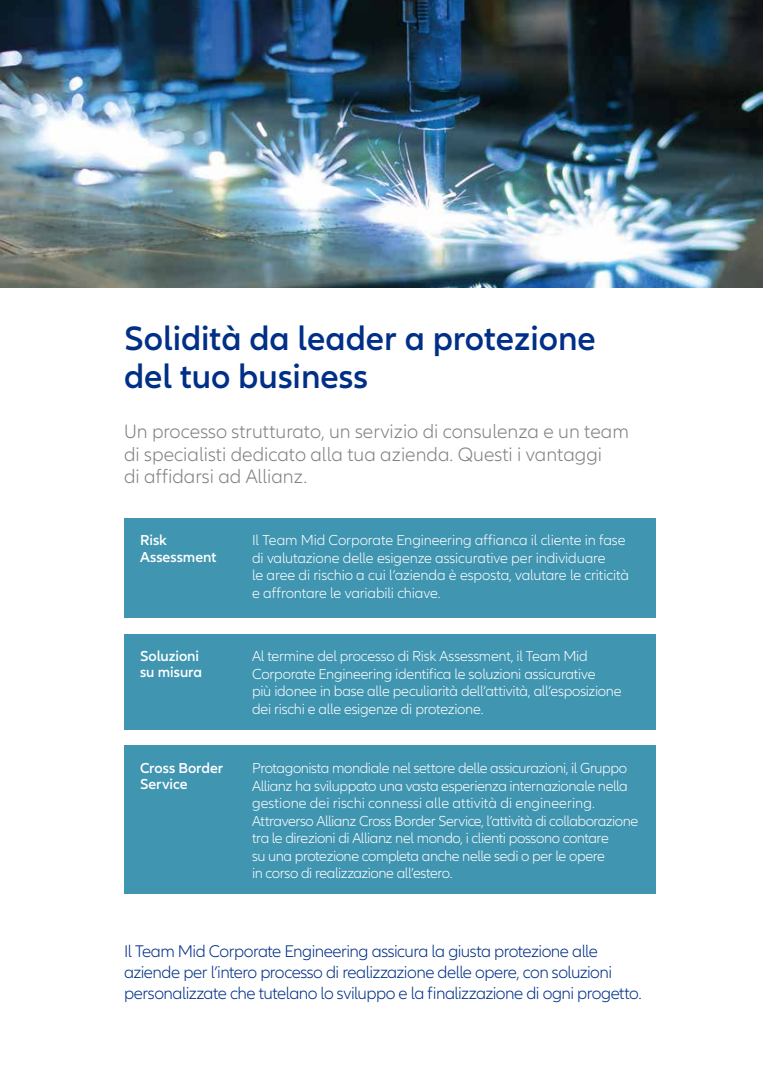
<style>
.page{position:relative;width:780px;height:1088px;background:#fff}
.page>*{position:absolute;margin:0;border:0;box-sizing:border-box;transform-origin:0 0}
.t1{font:600 35px/37.5px "Allianz Neo";color:#002f87}
.t2{font:300 20px/22.5px "Allianz Neo";color:#808080}
.t3{font:300 17.5px/21px "Allianz Neo";letter-spacing:-.03em;color:#002f87}
.t4{font:300 15px/17.5px "Allianz Neo";letter-spacing:-.02em;color:#fff}
.t5{font:600 15px/16.2px "Allianz Neo";letter-spacing:-.005em;color:#fff}
</style>
<div class="page">
<div style="left:124px;top:518px;width:532px;height:100px;background:#4095b1"></div>
<div style="left:124px;top:745px;width:532px;height:149px;background:#4095b1"></div>
<div style="left:124px;top:634px;width:532px;height:95px;background:#4095b1"></div>
<img style="left:0;top:0;width:762px;height:288px">
<h1 class="t1" style="left:124px;top:321px;width:473px">Solidità da leader a protezione del tuo business</h1>
<h2 class="t2" style="left:124px;top:421px;width:506px">Un processo strutturato, un servizio di consulenza e un team di specialisti dedicato alla tua azienda. Questi i vantaggi<br>di affidarsi ad Allianz.</h2>
<p class="t5" style="left:140px;top:533px;width:78px">Risk<br>Assessment</p>
<p class="t4" style="left:252px;top:532px;width:378px">Il Team Mid Corporate Engineering affianca il cliente in fase di valutazione delle esigenze assicurative per individuare<br>le aree di rischio a cui l’azienda è esposta, valutare le criticità e affrontare le variabili chiave.</p>
<p class="t5" style="left:140px;top:648px;width:64px">Soluzioni su misura</p>
<p class="t4" style="left:252px;top:648px;width:371px">Al termine del processo di Risk Assessment, il Team Mid Corporate Engineering identifica le soluzioni assicurative<br>più idonee in base alle peculiarità dell’attività, all’esposizione dei rischi e alle esigenze di protezione.</p>
<p class="t5" style="left:140px;top:760px;width:85px">Cross Border<br>Service</p>
<p class="t4" style="left:252px;top:760px;width:387px">Protagonista mondiale nel settore delle assicurazioni, il Gruppo Allianz ha sviluppato una vasta esperienza internazionale nella gestione dei rischi connessi alle attività di engineering.<br>Attraverso Allianz Cross Border Service, l’attività di collaborazione tra le direzioni di Allianz nel mondo, i clienti possono contare<br>su una protezione completa anche nelle sedi o per le opere<br>in corso di realizzazione all’estero.</p>
<p class="t3" style="left:124px;top:941px;width:519px">Il Team Mid Corporate Engineering assicura la giusta protezione alle aziende per l’intero processo di realizzazione delle opere, con soluzioni personalizzate che tutelano lo sviluppo e la finalizzazione di ogni progetto.</p>
</div>
